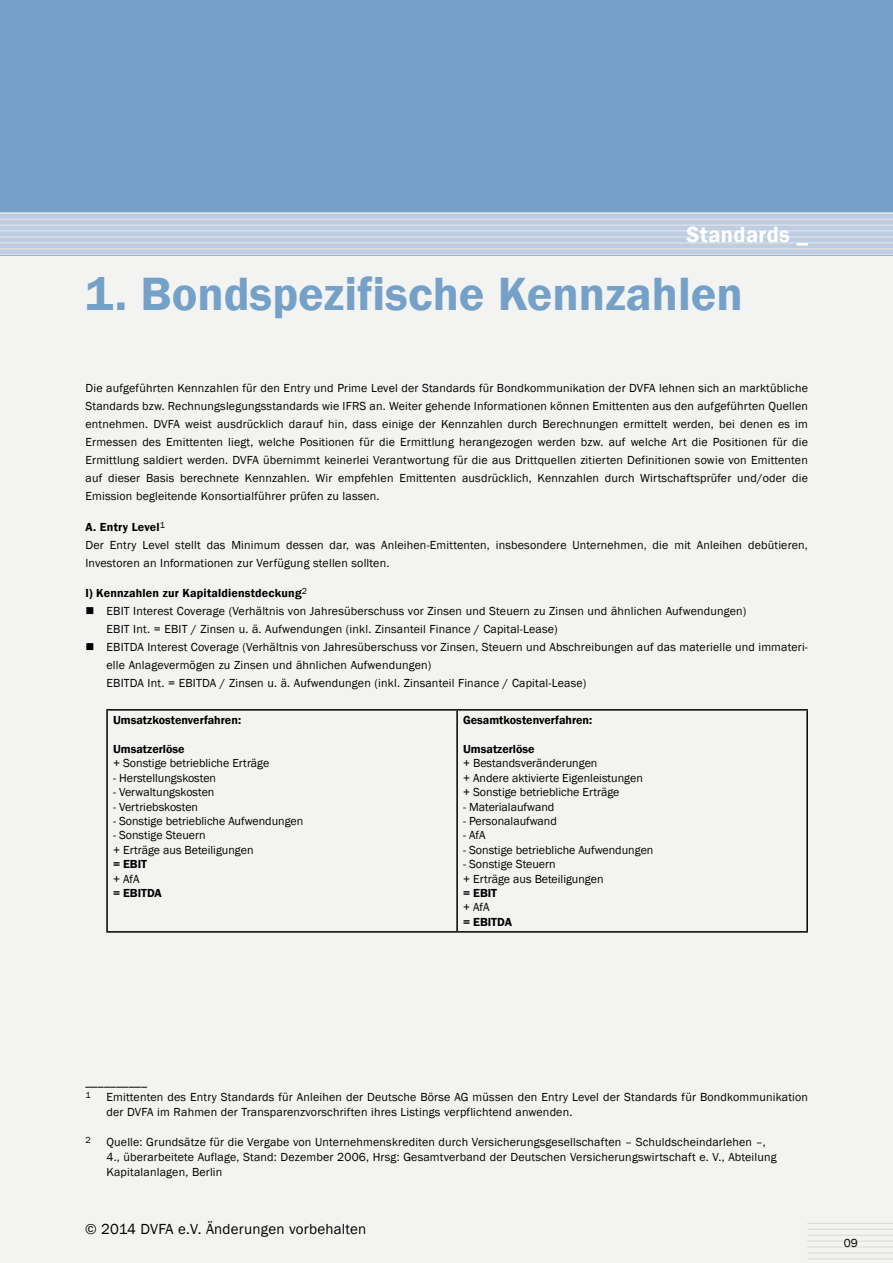
<style>
.page{position:relative;width:893px;height:1263px;background:#fff}
.page>*{position:absolute;margin:0;border:0;box-sizing:border-box;transform-origin:0 0}
.t1{font:600 48px "Franklin Gothic";color:#75a1c8}
.t2{font:600 22.5px "Franklin Gothic";letter-spacing:.015em;color:#fff}
.t3{font:15px "Franklin Gothic";letter-spacing:.015em;color:#000}
.t4{font:12px/18px "Franklin Gothic";letter-spacing:.015em;color:#000}
.t5{font:600 12px "Franklin Gothic";color:#000}
.t6{font:9px "Franklin Gothic";color:#000}
</style>
<div class="page">
<div style="left:0;top:255px;width:893px;height:1008px;background:#f3f3f1"></div>
<hr style="left:807px;top:1223px;width:86px;height:1px;background:#d8d9d8">
<hr style="left:807px;top:1229px;width:86px;height:1px;background:#d8d9d8">
<hr style="left:807px;top:1235px;width:86px;height:1px;background:#d8d9d8">
<hr style="left:807px;top:1241px;width:86px;height:1px;background:#d8d9d8">
<hr style="left:807px;top:1246px;width:86px;height:1px;background:#d8d9d8">
<hr style="left:807px;top:1252px;width:86px;height:1px;background:#d8d9d8">
<hr style="left:807px;top:1258px;width:86px;height:1px;background:#d8d9d8">
<div style="left:0;top:0;width:893px;height:255px;background:#75a1c8"></div>
<div style="left:0;top:213px;width:893px;height:42px;background:linear-gradient(to right,#bfcfe3,#bfcfe3)"></div>
<hr style="left:0;top:219px;width:893px;height:1px;background:#e7e7e6">
<hr style="left:0;top:225px;width:893px;height:1px;background:#e7e7e6">
<hr style="left:0;top:231px;width:893px;height:1px;background:#e7e7e6">
<hr style="left:0;top:237px;width:893px;height:1px;background:#e7e7e6">
<hr style="left:0;top:242px;width:893px;height:1px;background:#e7e7e6">
<hr style="left:0;top:248px;width:893px;height:1px;background:#e7e7e6">
<hr style="left:0;top:254px;width:893px;height:1px;background:#e7e7e6">
<hr style="left:0;top:213px;width:893px;height:1px;background:#e7e7e6">
<hr style="left:106px;top:709px;width:351px;height:2px;background:#000">
<hr style="left:106px;top:711px;width:2px;height:220px;background:#000">
<hr style="left:457px;top:709px;width:351px;height:2px;background:#000">
<hr style="left:456px;top:711px;width:2px;height:220px;background:#000">
<hr style="left:806px;top:711px;width:2px;height:220px;background:#000">
<hr style="left:106px;top:931px;width:351px;height:2px;background:#000">
<hr style="left:457px;top:931px;width:351px;height:2px;background:#000">
<p class="t2" style="left:687px;top:221px;width:123px">Standards _</p>
<p class="t1" style="left:85px;top:264px;width:659px">1. Bondspezifische Kennzahlen</p>
<p class="t4" style="left:85px;top:379px;width:724px;text-align:justify">Die aufgeführten Kennzahlen für den Entry und Prime Level der Standards für Bondkommunikation der DVFA lehnen sich an marktübliche Standards bzw. Rechnungslegungsstandards wie IFRS an. Weiter gehende Informationen können Emittenten aus den aufgeführten Quellen entnehmen. DVFA weist ausdrücklich darauf hin, dass einige der Kennzahlen durch Berechnungen ermittelt werden, bei denen es im Ermessen des Emittenten liegt, welche Positionen für die Ermittlung herangezogen werden bzw. auf welche Art die Positionen für die Ermittlung saldiert werden. DVFA übernimmt keinerlei Verantwortung für die aus Drittquellen zitierten Definitionen sowie von Emittenten auf dieser Basis berechnete Kennzahlen. Wir empfehlen Emittenten ausdrücklich, Kennzahlen durch Wirtschaftsprüfer und/oder die Emission begleitende Konsortialführer prüfen zu lassen.</p>
<p class="t5" style="left:85px;top:519px;width:81px">A. Entry Level<sup>1</sup></p>
<p class="t4" style="left:85px;top:536px;width:724px">Der Entry Level stellt das Minimum dessen dar, was Anleihen-Emittenten, insbesondere Unternehmen, die mit Anleihen debütieren,<br>Investoren an Informationen zur Verfügung stellen sollten.</p>
<p class="t5" style="left:85px;top:586px;width:223px">I) Kennzahlen zur Kapitaldienstdeckung<sup>2</sup></p>
<p class="t4" style="left:85px;top:603px;width:662px">■ EBIT Interest Coverage (Verhältnis von Jahresüberschuss vor Zinsen und Steuern zu Zinsen und ähnlichen Aufwendungen)</p>
<p class="t4" style="left:106px;top:621px;width:453px">EBIT Int. = EBIT / Zinsen u. ä. Aufwendungen (inkl. Zinsanteil Finance / Capital-Lease)</p>
<p class="t4" style="left:106px;top:639px;width:703px;text-indent:-21px">■ EBITDA Interest Coverage (Verhältnis von Jahresüberschuss vor Zinsen, Steuern und Abschreibungen auf das materielle und immateri&shy;elle Anlagevermögen zu Zinsen und ähnlichen Aufwendungen)</p>
<p class="t4" style="left:106px;top:675px;width:481px">EBITDA Int. = EBITDA / Zinsen u. ä. Aufwendungen (inkl. Zinsanteil Finance / Capital-Lease)</p>
<p class="t5" style="left:113px;top:713px;width:130px">Umsatzkostenverfahren:</p>
<p class="t5" style="left:113px;top:742px;width:73px">Umsatzerlöse</p>
<p class="t4" style="left:113px;top:755px;width:158px">+ Sonstige betriebliche Erträge</p>
<p class="t4" style="left:113px;top:769px;width:105px">- Herstellungskosten</p>
<p class="t4" style="left:113px;top:783px;width:103px">- Verwaltungskosten</p>
<p class="t4" style="left:113px;top:798px;width:87px">- Vertriebskosten</p>
<p class="t4" style="left:113px;top:812px;width:192px">- Sonstige betriebliche Aufwendungen</p>
<p class="t4" style="left:113px;top:827px;width:94px">- Sonstige Steuern</p>
<p class="t4" style="left:113px;top:841px;width:142px">+ Erträge aus Beteiligungen</p>
<p class="t5" style="left:113px;top:857px;width:36px">= EBIT</p>
<p class="t4" style="left:113px;top:870px;width:28px">+ AfA</p>
<p class="t5" style="left:113px;top:886px;width:50px">= EBITDA</p>
<p class="t5" style="left:463px;top:713px;width:131px">Gesamtkostenverfahren:</p>
<p class="t5" style="left:463px;top:742px;width:73px">Umsatzerlöse</p>
<p class="t4" style="left:463px;top:755px;width:136px">+ Bestandsveränderungen</p>
<p class="t4" style="left:463px;top:769px;width:181px">+ Andere aktivierte Eigenleistungen</p>
<p class="t4" style="left:463px;top:783px;width:158px">+ Sonstige betriebliche Erträge</p>
<p class="t4" style="left:463px;top:798px;width:93px">- Materialaufwand</p>
<p class="t4" style="left:463px;top:812px;width:95px">- Personalaufwand</p>
<p class="t4" style="left:463px;top:827px;width:24px">- AfA</p>
<p class="t4" style="left:463px;top:841px;width:192px">- Sonstige betriebliche Aufwendungen</p>
<p class="t4" style="left:463px;top:855px;width:94px">- Sonstige Steuern</p>
<p class="t4" style="left:463px;top:870px;width:142px">+ Erträge aus Beteiligungen</p>
<p class="t5" style="left:463px;top:886px;width:36px">= EBIT</p>
<p class="t4" style="left:463px;top:899px;width:28px">+ AfA</p>
<p class="t5" style="left:463px;top:914px;width:50px">= EBITDA</p>
<p class="t4" style="left:85px;top:1073px;width:63px">__________</p>
<p class="t6" style="left:85px;top:1090px;width:7px">1</p>
<p class="t4" style="left:106px;top:1090px;width:703px;line-height:15px">Emittenten des Entry Standards für Anleihen der Deutsche Börse AG müssen den Entry Level der Standards für Bondkommunikation der DVFA im Rahmen der Transparenzvorschriften ihres Listings verpflichtend anwenden.</p>
<p class="t6" style="left:85px;top:1135px;width:7px">2</p>
<p class="t4" style="left:106px;top:1135px;width:672px;line-height:15px">Quelle: Grundsätze für die Vergabe von Unternehmenskrediten durch Versicherungsgesellschaften – Schuldscheindarlehen –,<br>4., überarbeitete Auflage, Stand: Dezember 2006, Hrsg: Gesamtverband der Deutschen Versicherungswirtschaft e. V., Abteilung<br>Kapitalanlagen, Berlin</p>
<p class="t3" style="left:85px;top:1220px;width:283px">© 2014 DVFA e.V. Änderungen vorbehalten</p>
<p class="t4" style="left:844px;top:1234px;width:16px">09</p>
</div>
